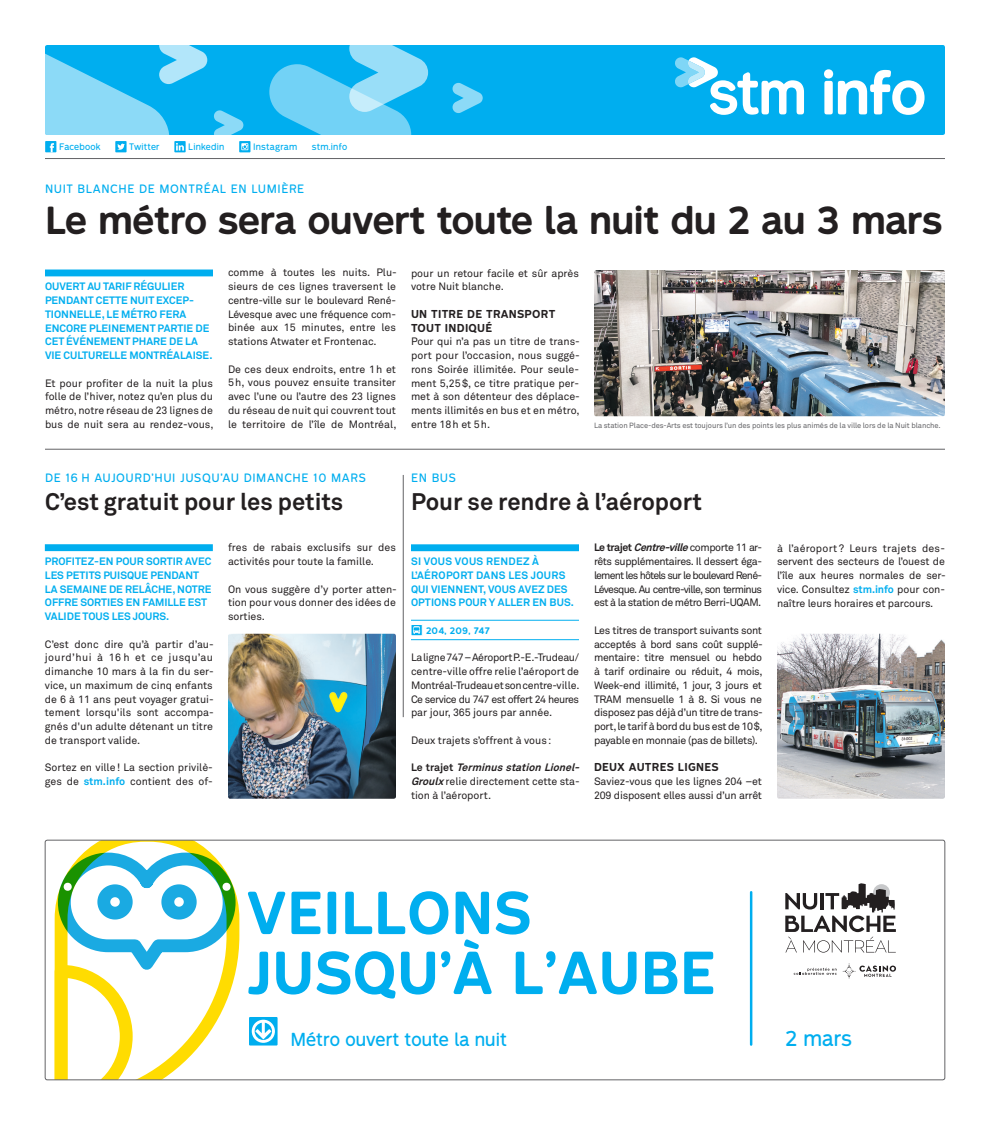
<style>
.page{position:relative;width:990px;height:1125px;background:#fff}
.page>*{position:absolute;margin:0;border:0;box-sizing:border-box;transform-origin:0 0}
.t1{font:700 57.25px "STM Montreal";color:#fff}
.t2{font:700 56.12px/60px "STM Montreal";color:#00aeef}
._0_-_Titre-1{font:700 36.25px "STM Montreal";letter-spacing:-.005em;color:#231f20}
._0_-_Titre-2{font:700 23.75px "Akkurat";color:#231f20}
.t3{font:20px "STM Montreal";color:#00aeef}
.t4{font:17.5px "STM Montreal";color:#00aeef}
._0_-_SurTitre{font:11.25px "STM Montreal";letter-spacing:.05em;color:#00aeef}
._1_-_Texte{font:10.62px/13.8px "Akkurat";color:#231f20;text-align:justify}
._1_-_Intro{font:700 10.62px/13.8px "Akkurat";color:#00aeef}
._1_-_Texte-2{font:10.62px/13.8px "Akkurat";letter-spacing:-.02em;color:#231f20}
._1_-_Titre{font:700 10.62px/13.8px "STM Montreal";letter-spacing:.025em;color:#231f20}
.t5{font:8.75px "STM Montreal";letter-spacing:.025em;color:#00aeef}
._1_-_Station_Métro{font:700 8.75px "STM Montreal";letter-spacing:.025em;color:#00aeef}
._1_-_Vignette{font:7.5px "Akkurat";letter-spacing:-.01em;color:#636366}
.s1{font-weight:700;color:#00aeef}
.s2{font-weight:700}
.s3{font-weight:700;font-style:italic}
</style>
<div class="page">
<div style="left:207px;top:45px;width:738px;height:90px;background:#00aeef"></div>
<svg style="left:675px;top:57px;width:129px;height:58px"></svg>
<svg style="left:269px;top:45px;width:159px;height:90px;background:#54c8f4"></svg>
<svg style="left:453px;top:83px;width:30px;height:30px"></svg>
<svg style="left:214px;top:110px;width:29px;height:25px"></svg>
<svg style="left:45px;top:45px;width:162px;height:90px;background:#4bc5f3"></svg>
<svg style="left:249px;top:1017px;width:29px;height:29px"></svg>
<hr style="left:750px;top:892px;width:2px;height:153px;background:#00aeef">
<svg style="left:83px;top:842px;width:157px;height:127px"></svg>
<svg style="left:54px;top:853px;width:182px;height:225px"></svg>
<svg style="left:785px;top:883px;width:111px;height:70px"></svg>
<svg style="left:794px;top:968px;width:43px;height:7px"></svg>
<svg style="left:843px;top:964px;width:53px;height:15px"></svg>
<div style="left:45px;top:840px;width:900px;height:240px;border:1px solid #636366;border-radius:2px"></div>
<div style="left:45px;top:141px;width:11px;height:11px;background:#00aeef"></div>
<svg style="left:50px;top:143px;width:4px;height:9px"></svg>
<div style="left:115px;top:141px;width:12px;height:11px;background:#00aeef"></div>
<svg style="left:117px;top:143px;width:8px;height:7px"></svg>
<div style="left:174px;top:141px;width:12px;height:11px;background:#00aeef"></div>
<svg style="left:176px;top:143px;width:8px;height:8px"></svg>
<svg style="left:239px;top:141px;width:11px;height:11px"></svg>
<svg style="left:241px;top:143px;width:7px;height:7px"></svg>
<hr style="left:45px;top:158px;width:900px;height:1px;background:#636366">
<div style="left:45px;top:270px;width:168px;height:6px;background:#00aeef"></div>
<img style="left:594px;top:270px;width:351px;height:146px">
<img style="left:777px;top:634px;width:168px;height:165px">
<img style="left:228px;top:634px;width:168px;height:165px">
<div style="left:45px;top:544px;width:168px;height:7px;background:#00aeef"></div>
<div style="left:411px;top:544px;width:168px;height:7px;background:#00aeef"></div>
<hr style="left:411px;top:620px;width:168px;height:1px;background:#00aeef">
<hr style="left:411px;top:639px;width:168px;height:1px;background:#00aeef">
<div style="left:411px;top:624px;width:11px;height:12px;border:1px solid #fff"></div>
<svg style="left:413px;top:626px;width:7px;height:8px"></svg>
<hr style="left:45px;top:449px;width:900px;height:1px;background:#636366">
<hr style="left:403px;top:475px;width:1px;height:242px;background:#636366">
<p class="t1" style="left:821px;top:57px;width:107px">info</p>
<p class="t5" style="left:59px;top:141px;width:43px">Facebook</p>
<p class="t5" style="left:129px;top:141px;width:32px">Twitter</p>
<p class="t5" style="left:188px;top:141px;width:38px">Linkedin</p>
<p class="t5" style="left:253px;top:141px;width:46px">Instagram</p>
<p class="t5" style="left:312px;top:141px;width:37px">stm.info</p>
<p class="_0_-_SurTitre" style="left:45px;top:181px;width:261px">NUIT BLANCHE DE MONTRÉAL EN LUMIÈRE</p>
<p class="_0_-_Titre-1" style="left:45px;top:198px;width:899px">Le métro sera ouvert toute la nuit du 2 au 3 mars</p>
<p class="_1_-_Intro" style="left:45px;top:280px;width:169px">OUVERT AU TARIF RÉGULIER<br>PENDANT CETTE NUIT EXCEP-<br>TIONNELLE, LE MÉTRO FERA<br>ENCORE PLEINEMENT PARTIE DE<br>CET ÉVÉNEMENT PHARE DE LA<br>VIE CULTURELLE MONTRÉALAISE.</p>
<p class="_1_-_Texte" style="left:45px;top:376px;width:170px">Et pour profiter de la nuit la plus folle de l’hiver, notez qu’en plus du métro, notre réseau de 23 lignes de bus de nuit sera au rendez-vous,</p>
<p class="_1_-_Texte" style="left:228px;top:266px;width:170px">comme à toutes les nuits. Plu&shy;sieurs de ces lignes traversent le centre-ville sur le boulevard René-Lévesque avec une fréquence com&shy;binée aux 15 minutes, entre les stations Atwater et Frontenac.</p>
<p class="_1_-_Texte" style="left:228px;top:362px;width:170px">De ces deux endroits, entre 1h et 5h, vous pouvez ensuite transiter avec l’une ou l’autre des 23 lignes du réseau de nuit qui couvrent tout le territoire de l’île de Montréal,</p>
<p class="_1_-_Texte" style="left:411px;top:266px;width:170px">pour un retour facile et sûr après votre Nuit blanche.</p>
<p class="_1_-_Titre" style="left:411px;top:307px;width:146px">UN TITRE DE TRANSPORT<br>TOUT INDIQUÉ</p>
<p class="_1_-_Texte" style="left:411px;top:335px;width:170px">Pour qui n’a pas un titre de trans&shy;port pour l’occasion, nous suggé&shy;rons Soirée illimitée. Pour seule&shy;ment 5,25$, ce titre pratique per&shy;met à son détenteur des déplace&shy;ments illimités en bus et en métro, entre 18h et 5h.</p>
<p class="_1_-_Vignette" style="left:594px;top:420px;width:348px">La station Place-des-Arts est toujours l’un des points les plus animés de la ville lors de la Nuit blanche.</p>
<p class="_0_-_SurTitre" style="left:45px;top:471px;width:323px">DE 16 H AUJOURD’HUI JUSQU’AU DIMANCHE 10 MARS</p>
<p class="_0_-_Titre-2" style="left:45px;top:486px;width:300px">C’est gratuit pour les petits</p>
<p class="_0_-_SurTitre" style="left:411px;top:471px;width:46px">EN BUS</p>
<p class="_0_-_Titre-2" style="left:411px;top:486px;width:292px">Pour se rendre à l’aéroport</p>
<p class="_1_-_Intro" style="left:45px;top:554px;width:168px">PROFITEZ-EN POUR SORTIR AVEC<br>LES PETITS PUISQUE PENDANT<br>LA SEMAINE DE RELÂCHE, NOTRE<br>OFFRE SORTIES EN FAMILLE EST<br>VALIDE TOUS LES JOURS.</p>
<p class="_1_-_Texte" style="left:45px;top:637px;width:170px">C’est donc dire qu’à partir d’au&shy;jourd’hui à 16 h et ce jusqu’au dimanche 10 mars à la fin du ser&shy;vice, un maximum de cinq enfants de 6 à 11 ans peut voyager gratui&shy;tement lorsqu'ils sont accompa&shy;gnés d'un adulte détenant un titre de transport valide.</p>
<p class="_1_-_Texte" style="left:45px;top:761px;width:170px">Sortez en ville! La section privilè&shy;ges de <span class="s1">stm.info</span> contient des of-</p>
<p class="_1_-_Texte" style="left:228px;top:541px;width:170px">fres de rabais exclusifs sur des activités pour toute la famille.</p>
<p class="_1_-_Texte" style="left:228px;top:582px;width:170px">On vous suggère d’y porter atten&shy;tion pour vous donner des idées de sorties.</p>
<p class="_1_-_Intro" style="left:411px;top:554px;width:164px">SI VOUS VOUS RENDEZ À<br>L’AÉROPORT DANS LES JOURS<br>QUI VIENNENT, VOUS AVEZ DES<br>OPTIONS POUR Y ALLER EN BUS.</p>
<p class="_1_-_Station_Métro" style="left:426px;top:625px;width:65px">204, 209, 747</p>
<p class="_1_-_Texte" style="left:411px;top:651px;width:170px">La ligne 747 – Aéroport P.-E.-Trudeau/ centre-ville offre relie l’aéroport de Montréal-Trudeau et son centre-ville.<br>Ce service du 747 est offert 24 heures par jour, 365 jours par année.</p>
<p class="_1_-_Texte" style="left:411px;top:733px;width:142px">Deux trajets s’offrent à vous:</p>
<p class="_1_-_Texte" style="left:411px;top:761px;width:173px;text-align:left"><span class="s2">L e t r aj e t</span> <span class="s3">Terminusstation Lionel-<br>Groulx</span>relie directement cette sta&shy;tion à l’aéroport.</p>
<p class="_1_-_Texte" style="left:594px;top:540px;width:170px"><span class="s2">Le trajet</span> <span class="s3">Centre-ville</span>comporte 11 ar&shy;rêts supplémentaires. Il dessert éga&shy;lement les hôtels sur le boulevard René-Lévesque. Au centre-ville, son terminus est à la station de métro Berri-UQAM.</p>
<p class="_1_-_Texte" style="left:594px;top:623px;width:170px">Les titres de transport suivants sont acceptés à bord sans coût supplé&shy;mentaire: titre mensuel ou hebdo à tarif ordinaire ou réduit, 4 mois, Week-end illimité, 1 jour, 3 jours et TRAM mensuelle 1 à 8. Si vous ne disposez pas déjà d’un titre de trans&shy;port, le tarif à bord du bus est de 10$, payable en monnaie (pas de billets).</p>
<p class="_1_-_Titre" style="left:594px;top:760px;width:126px">DEUX AUTRES LIGNES</p>
<p class="_1_-_Texte-2" style="left:594px;top:774px;width:170px">Saviez-vous que les lignes 204 –et<br>209 disposent elles aussi d’un arrêt</p>
<p class="_1_-_Texte" style="left:777px;top:541px;width:170px">à l’aéroport ? Leurs trajets des&shy;servent des secteurs de l’ouest de l’île aux heures normales de ser&shy;vice. Consultez <span class="s1">stm.info</span> pour con&shy;naître leurs horaires et parcours.</p>
<h2 class="t2" style="left:246px;top:882px;width:471px">VEILLONS<br>JUSQU’À L’AUBE</h2>
<h3 class="t4" style="left:290px;top:1028px;width:218px">Métro ouvert toute la nuit</h3>
<h3 class="t3" style="left:785px;top:1026px;width:68px">2 mars</h3>
</div>
